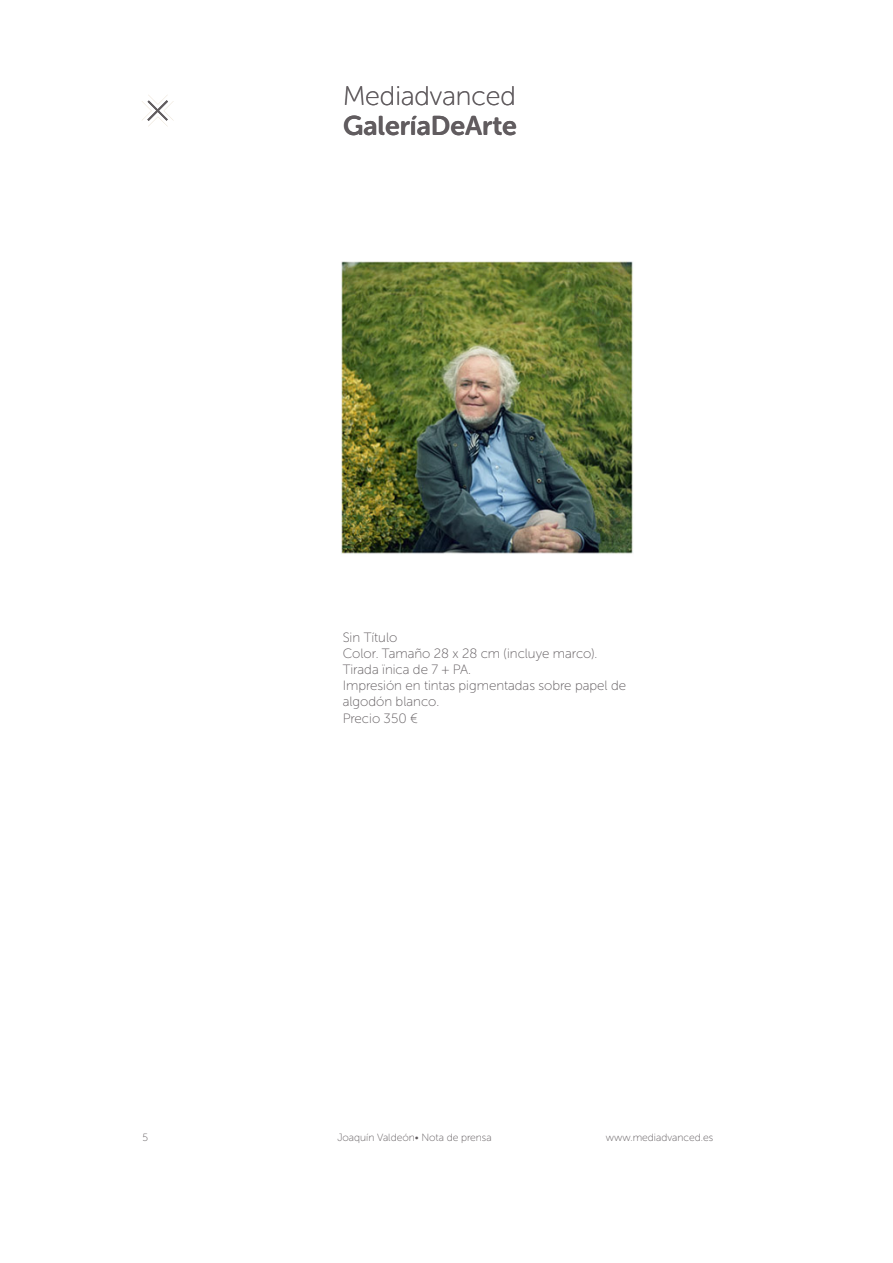
<style>
.page{position:relative;width:893px;height:1263px;background:#fff}
.page>*{position:absolute;margin:0;border:0;box-sizing:border-box;transform-origin:0 0}
.t1{font:27px "Museo Sans Rounded 700";color:#615c5f}
.t2{font:27px "Museo Sans Rounded 100";color:#615c5f}
.t3{font:13.5px/16.2px "Museo Sans Rounded 100";color:#615c5f}
.t4{font:10.5px "Museo Sans Rounded 100";color:#615c5f}
</style>
<div class="page">
<svg style="left:142px;top:95px;width:32px;height:31px"></svg>
<img style="left:341px;top:261px;width:293px;height:293px">
<p class="t2" style="left:343px;top:82px;width:174px">Mediadvanced</p>
<p class="t1" style="left:343px;top:111px;width:175px">GaleríaDeArte</p>
<p class="t3" style="left:343px;top:629px;width:56px">Sin Título</p>
<p class="t3" style="left:343px;top:645px;width:256px">Color. Tamaño 28 x 28 cm (incluye marco).</p>
<p class="t3" style="left:343px;top:661px;width:130px">Tirada ïnica de 7 + PA.</p>
<p class="t3" style="left:343px;top:678px;width:285px">Impresión en tintas pigmentadas sobre papel de algodón blanco.</p>
<p class="t3" style="left:343px;top:710px;width:77px">Precio 350 €</p>
<p class="t4" style="left:143px;top:1132px;width:7px">5</p>
<p class="t4" style="left:337px;top:1132px;width:156px">Joaquín Valdeón• Nota de prensa</p>
<p class="t4" style="left:606px;top:1132px;width:109px">www.mediadvanced.es</p>
</div>
